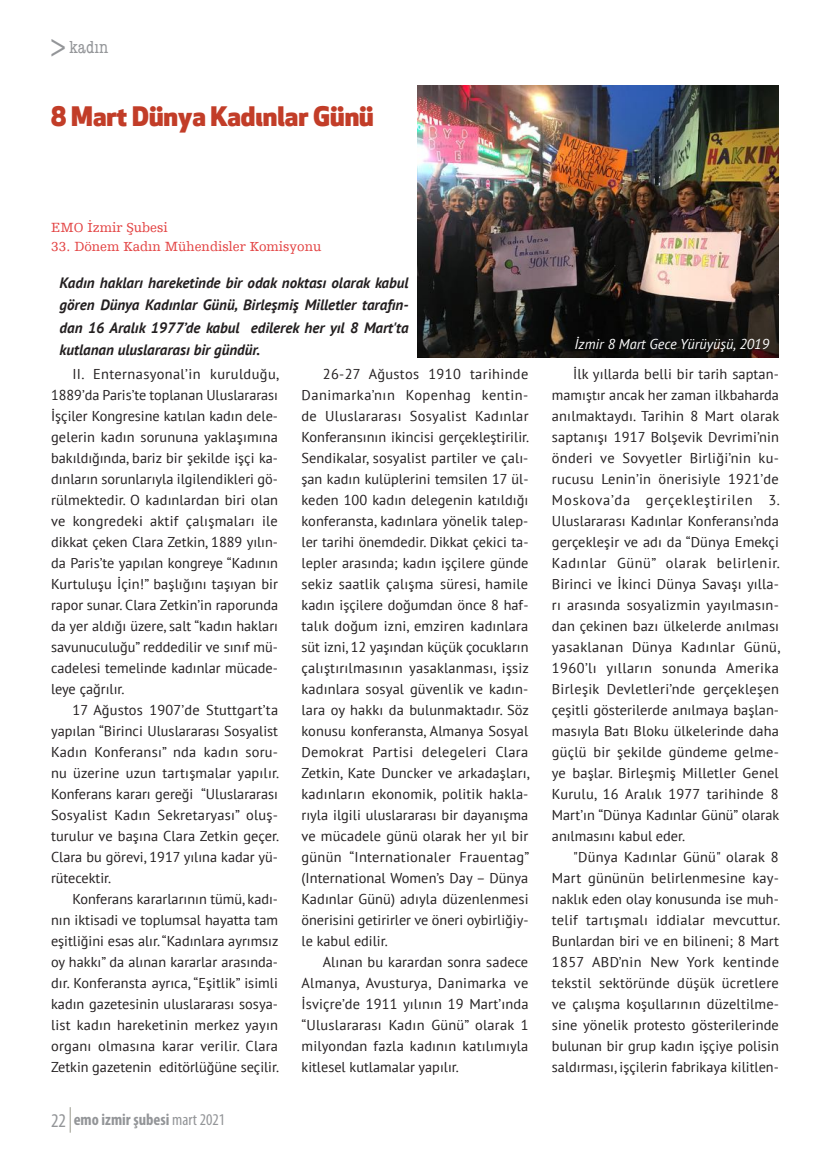
<style>
.page{position:relative;width:830px;height:1170px;background:#fff}
.page>*{position:absolute;margin:0;border:0;box-sizing:border-box;transform-origin:0 0}
.t1{font:800 26.25px "Apex New";color:#c23d28}
.t2{font:condensed 18px "American Typewriter";letter-spacing:.01em;color:#939598}
.t3{font:700 condensed 16.5px "Myriad Pro";color:#939598}
.t4{font:italic 700 15px/22.5px "PT Sans";color:#231f20;text-align:justify}
.t5{font:14.25px/21px "PT Sans";color:#231f20;text-align:justify}
.t6{font:italic 14.25px "PT Sans";color:#fff}
.t7{font:13.95px "Humanist Slabserif 712 BT";color:#e34242}
.s1{font-family:"Apex New";font-stretch:normal;font-size:33px}
.s2{font-weight:400;font-size:19.5px}
.s3{font-weight:400}
</style>
<div class="page">
<svg style="left:70px;top:1107px;width:1px;height:25px"></svg>
<img style="left:417px;top:85px;width:361px;height:272px">
<p class="t2" style="left:50px;top:37px;width:59px"><span class="s1">&gt;</span>kadın</p>
<h1 class="t1" style="left:51px;top:98px;width:324px">8 Mart Dünya Kadınlar Günü</h1>
<p class="t7" style="left:51px;top:219px;width:118px">EMO İzmir Şubesi</p>
<p class="t7" style="left:51px;top:238px;width:272px">33. Dönem Kadın Mühendisler Komisyonu</p>
<p class="t4" style="left:60px;top:272px;width:350px">Kadın hakları hareketinde bir odak noktası olarak kabul gören Dünya Kadınlar Günü, Birleşmiş Milletler tarafın&shy;dan 16 Aralık 1977’de kabul edilerek her yıl 8 Mart'ta kutlanan uluslararası bir gündür.</p>
<p class="t5" style="left:51px;top:364px;width:229px;text-indent:21px">II. Enternasyonal’in kurulduğu, 1889’da Paris’te toplanan Uluslararası İşçiler Kongresine katılan kadın dele&shy;gelerin kadın sorununa yaklaşımına bakıldığında, bariz bir şekilde işçi ka&shy;dınların sorunlarıyla ilgilendikleri gö&shy;rülmektedir. O kadınlardan biri olan ve kongredeki aktif çalışmaları ile dikkat çeken Clara Zetkin, 1889 yılın&shy;da Paris’te yapılan kongreye “Kadının Kurtuluşu İçin!” başlığını taşıyan bir rapor sunar. Clara Zetkin’in raporunda da yer aldığı üzere, salt “kadın hakları savunuculuğu” reddedilir ve sınıf mü&shy;cadelesi temelinde kadınlar mücade&shy;leye çağrılır.</p>
<p class="t5" style="left:51px;top:700px;width:230px;text-indent:21px">17 Ağustos 1907’de Stuttgart’ta yapılan “Birinci Uluslararası Sosyalist Kadın Konferansı” nda kadın soru&shy;nu üzerine uzun tartışmalar yapılır.<br>Konferans kararı gereği “Uluslararası Sosyalist Kadın Sekretaryası” oluş&shy;turulur ve başına Clara Zetkin geçer.<br>Clara bu görevi, 1917 yılına kadar yü&shy;rütecektir.</p>
<p class="t5" style="left:51px;top:889px;width:229px;text-indent:21px">Konferans kararlarının tümü, kadı&shy;nın iktisadi ve toplumsal hayatta tam eşitliğini esas alır. “Kadınlara ayrımsız oy hakkı” da alınan kararlar arasında&shy;dır. Konferansta ayrıca, “Eşitlik” isimli kadın gazetesinin uluslararası sosya&shy;list kadın hareketinin merkez yayın organı olmasına karar verilir. Clara Zetkin gazetenin editörlüğüne seçilir.</p>
<p class="t3" style="left:51px;top:1109px;width:175px"><span class="s2">22</span> emo izmir şubesi <span class="s3">mart 2021</span></p>
<p class="t5" style="left:301px;top:364px;width:229px;text-indent:21px">26-27 Ağustos 1910 tarihinde Danimarka’nın Kopenhag kentin&shy;de Uluslararası Sosyalist Kadınlar Konferansının ikincisi gerçekleştirilir.<br>Sendikalar, sosyalist partiler ve çalı&shy;şan kadın kulüplerini temsilen 17 ül&shy;keden 100 kadın delegenin katıldığı konferansta, kadınlara yönelik talep&shy;ler tarihi önemdedir. Dikkat çekici ta&shy;lepler arasında; kadın işçilere günde sekiz saatlik çalışma süresi, hamile kadın işçilere doğumdan önce 8 haf&shy;talık doğum izni, emziren kadınlara süt izni, 12 yaşından küçük çocukların çalıştırılmasının yasaklanması, işsiz kadınlara sosyal güvenlik ve kadın&shy;lara oy hakkı da bulunmaktadır. Söz konusu konferansta, Almanya Sosyal Demokrat Partisi delegeleri Clara Zetkin, Kate Duncker ve arkadaşları, kadınların ekonomik, politik hakla&shy;rıyla ilgili uluslararası bir dayanışma ve mücadele günü olarak her yıl bir günün “Internationaler Frauentag” (International Women’s Day – Dünya Kadınlar Günü) adıyla düzenlenmesi önerisini getirirler ve öneri oybirliğiy&shy;le kabul edilir.</p>
<p class="t5" style="left:301px;top:952px;width:228px;text-indent:21px">Alınan bu karardan sonra sadece Almanya, Avusturya, Danimarka ve İsviçre’de 1911 yılının 19 Mart’ında “Uluslararası Kadın Günü” olarak 1 milyondan fazla kadının katılımıyla kitlesel kutlamalar yapılır.</p>
<p class="t6" style="left:574px;top:336px;width:196px">İzmir 8 Mart Gece Yürüyüşü, 2019</p>
<p class="t5" style="left:551px;top:364px;width:229px;text-indent:21px">İlk yıllarda belli bir tarih saptan&shy;mamıştır ancak her zaman ilkbaharda anılmaktaydı. Tarihin 8 Mart olarak saptanışı 1917 Bolşevik Devrimi’nin önderi ve Sovyetler Birliği’nin ku&shy;rucusu Lenin’in önerisiyle 1921’de Moskova’da gerçekleştirilen 3.<br>Uluslararası Kadınlar Konferansı’nda gerçekleşir ve adı da “Dünya Emekçi Kadınlar Günü” olarak belirlenir.<br>Birinci ve İkinci Dünya Savaşı yılla&shy;rı arasında sosyalizmin yayılmasın&shy;dan çekinen bazı ülkelerde anılması yasaklanan Dünya Kadınlar Günü, 1960’lı yılların sonunda Amerika Birleşik Devletleri’nde gerçekleşen çeşitli gösterilerde anılmaya başlan&shy;masıyla Batı Bloku ülkelerinde daha güçlü bir şekilde gündeme gelme&shy;ye başlar. Birleşmiş Milletler Genel Kurulu, 16 Aralık 1977 tarihinde 8<br>Mart’ın “Dünya Kadınlar Günü” olarak anılmasını kabul eder.</p>
<p class="t5" style="left:551px;top:847px;width:229px;text-indent:21px">"Dünya Kadınlar Günü" olarak 8<br>Mart gününün belirlenmesine kay&shy;naklık eden olay konusunda ise muh&shy;telif tartışmalı iddialar mevcuttur.<br>Bunlardan biri ve en bilineni; 8 Mart 1857 ABD’nin New York kentinde tekstil sektöründe düşük ücretlere ve çalışma koşullarının düzeltilme&shy;sine yönelik protesto gösterilerinde bulunan bir grup kadın işçiye polisin saldırması, işçilerin fabrikaya kilitlen-</p>
</div>
